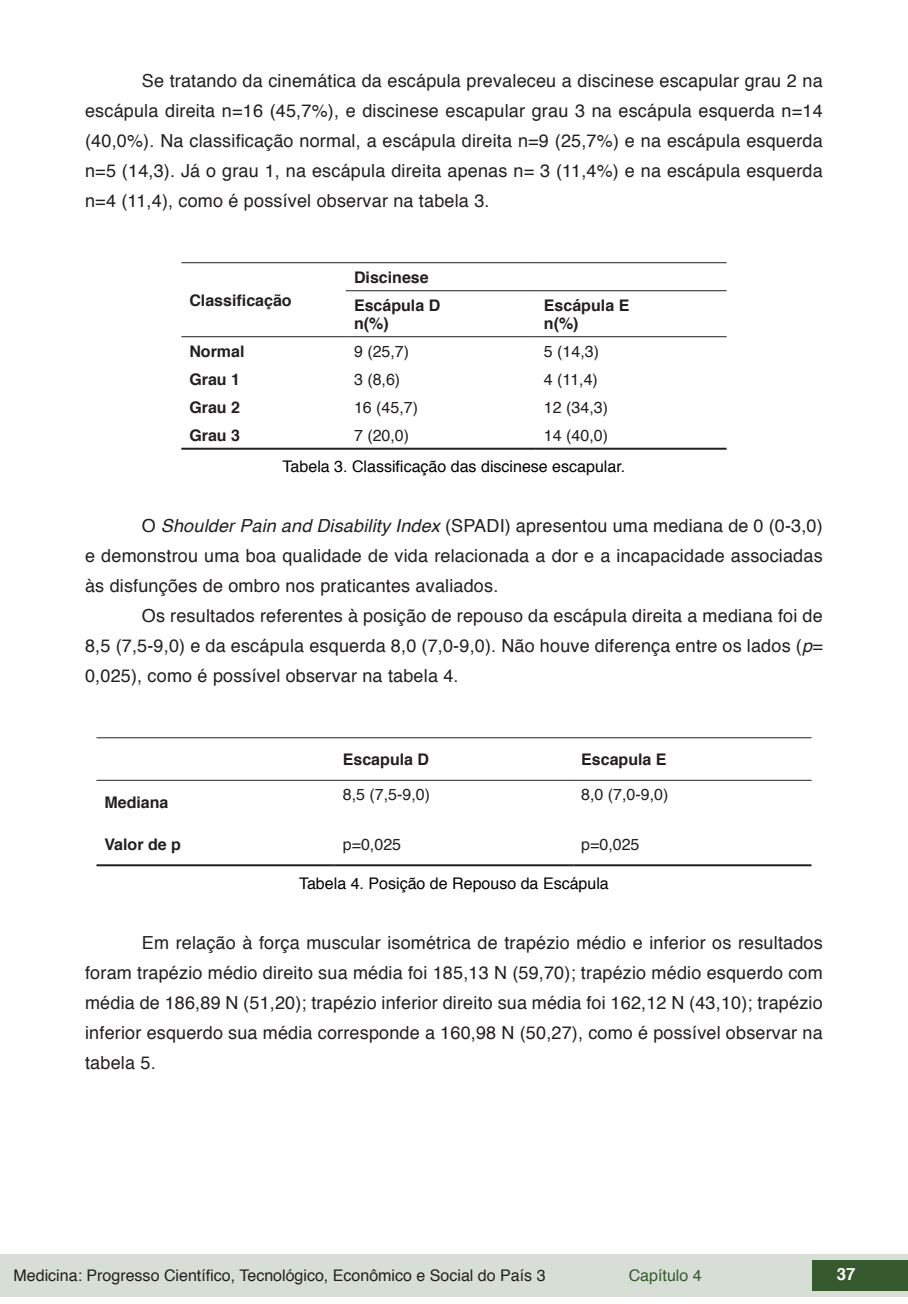
<style>
.page{position:relative;width:908px;height:1304px;background:#fff}
.page>*{position:absolute;margin:0;border:0;box-sizing:border-box;transform-origin:0 0}
.txt{font:18px/30px "Helvetica";letter-spacing:.01em;color:#231f20;text-align:justify}
.t1{font:700 16.8px "Helvetica";color:#fff}
.tab_txt{font:16px "Helvetica";color:#231f20}
.tab_txt-2{font:700 16px "Helvetica";color:#231f20}
.imagens_graf_tab{font:16px "Helvetica";color:#000}
.t2{font:16px "Helvetica";color:#36592e}
.s1{font-style:italic}
</style>
<div class="page">
<div style="left:0;top:1254px;width:906px;height:43px;background:#d7ded5"></div>
<div style="left:812px;top:1261px;width:95px;height:30px;background:#36592e"></div>
<hr style="left:181px;top:448px;width:165px;height:2px;background:#231f20">
<hr style="left:346px;top:448px;width:189px;height:2px;background:#231f20">
<hr style="left:535px;top:448px;width:191px;height:2px;background:#231f20">
<hr style="left:181px;top:262px;width:165px;height:1px;background:#231f20">
<hr style="left:346px;top:262px;width:189px;height:1px;background:#231f20">
<hr style="left:535px;top:262px;width:191px;height:1px;background:#231f20">
<hr style="left:346px;top:290px;width:189px;height:1px;background:#231f20">
<hr style="left:535px;top:290px;width:191px;height:1px;background:#231f20">
<hr style="left:181px;top:336px;width:165px;height:1px;background:#231f20">
<hr style="left:346px;top:336px;width:189px;height:1px;background:#231f20">
<hr style="left:535px;top:336px;width:191px;height:1px;background:#231f20">
<hr style="left:96px;top:864px;width:238px;height:2px;background:#231f20">
<hr style="left:334px;top:864px;width:239px;height:2px;background:#231f20">
<hr style="left:573px;top:864px;width:238px;height:2px;background:#231f20">
<hr style="left:96px;top:737px;width:238px;height:1px;background:#231f20">
<hr style="left:334px;top:737px;width:239px;height:1px;background:#231f20">
<hr style="left:573px;top:737px;width:238px;height:1px;background:#231f20">
<hr style="left:96px;top:780px;width:238px;height:1px;background:#231f20">
<hr style="left:334px;top:780px;width:239px;height:1px;background:#231f20">
<hr style="left:573px;top:780px;width:238px;height:1px;background:#231f20">
<p class="txt" style="left:85px;top:66px;width:738px;text-indent:57px">Se tratando da cinemática da escápula prevaleceu a discinese escapular grau 2 na escápula direita n=16 (45,7%), e discinese escapular grau 3 na escápula esquerda n=14 (40,0%). Na classificação normal, a escápula direita n=9 (25,7%) e na escápula esquerda n=5 (14,3). Já o grau 1, na escápula direita apenas n= 3 (11,4%) e na escápula esquerda n=4 (11,4), como é possível observar na tabela 3.</p>
<p class="tab_txt-2" style="left:189px;top:287px;width:104px">Classificação</p>
<p class="tab_txt-2" style="left:354px;top:264px;width:76px">Discinese</p>
<p class="tab_txt-2" style="left:354px;top:292px;width:88px">Escápula D</p>
<p class="tab_txt-2" style="left:354px;top:310px;width:36px">n(%)</p>
<p class="tab_txt-2" style="left:543px;top:292px;width:87px">Escápula E</p>
<p class="tab_txt-2" style="left:543px;top:310px;width:36px">n(%)</p>
<p class="tab_txt-2" style="left:189px;top:338px;width:57px">Normal</p>
<p class="tab_txt" style="left:354px;top:339px;width:57px">9 (25,7)</p>
<p class="tab_txt" style="left:543px;top:339px;width:57px">5 (14,3)</p>
<p class="tab_txt-2" style="left:189px;top:366px;width:52px">Grau 1</p>
<p class="tab_txt" style="left:354px;top:367px;width:48px">3 (8,6)</p>
<p class="tab_txt" style="left:543px;top:367px;width:55px">4 (11,4)</p>
<p class="tab_txt-2" style="left:189px;top:394px;width:52px">Grau 2</p>
<p class="tab_txt" style="left:354px;top:395px;width:66px">16 (45,7)</p>
<p class="tab_txt" style="left:543px;top:395px;width:66px">12 (34,3)</p>
<p class="tab_txt-2" style="left:189px;top:422px;width:52px">Grau 3</p>
<p class="tab_txt" style="left:354px;top:423px;width:57px">7 (20,0)</p>
<p class="tab_txt" style="left:543px;top:423px;width:66px">14 (40,0)</p>
<p class="imagens_graf_tab" style="left:282px;top:454px;width:344px">Tabela 3. Classificação das discinese escapular.</p>
<p class="txt" style="left:85px;top:511px;width:738px;text-indent:57px">O <span class="s1">Shoulder Pain and Disability Index</span> (SPADI) apresentou uma mediana de 0 (0-3,0) e demonstrou uma boa qualidade de vida relacionada a dor e a incapacidade associadas às disfunções de ombro nos praticantes avaliados.</p>
<p class="txt" style="left:85px;top:601px;width:739px;text-indent:57px">Os resultados referentes à posição de repouso da escápula direita a mediana foi de 8,5 (7,5-9,0) e da escápula esquerda 8,0 (7,0-9,0). Não houve diferença entre os lados (<span class="s1">p</span>= 0,025), como é possível observar na tabela 4.</p>
<p class="tab_txt-2" style="left:342px;top:746px;width:88px">Escapula D</p>
<p class="tab_txt-2" style="left:581px;top:746px;width:87px">Escapula E</p>
<p class="tab_txt-2" style="left:104px;top:789px;width:66px">Mediana</p>
<p class="tab_txt" style="left:342px;top:782px;width:89px">8,5 (7,5-9,0)</p>
<p class="tab_txt" style="left:581px;top:782px;width:89px">8,0 (7,0-9,0)</p>
<p class="tab_txt-2" style="left:104px;top:831px;width:78px">Valor de p</p>
<p class="tab_txt" style="left:342px;top:832px;width:60px">p=0,025</p>
<p class="tab_txt" style="left:581px;top:832px;width:60px">p=0,025</p>
<p class="imagens_graf_tab" style="left:299px;top:871px;width:311px">Tabela 4. Posição de Repouso da Escápula</p>
<p class="txt" style="left:85px;top:928px;width:738px;text-indent:57px">Em relação à força muscular isométrica de trapézio médio e inferior os resultados foram trapézio médio direito sua média foi 185,13 N (59,70); trapézio médio esquerdo com média de 186,89 N (51,20); trapézio inferior direito sua média foi 162,12 N (43,10); trapézio inferior esquerdo sua média corresponde a 160,98 N (50,27), como é possível observar na tabela 5.</p>
<p class="tab_txt" style="left:14px;top:1263px;width:533px">Medicina: Progresso Científico, Tecnológico, Econômico e Social do País 3</p>
<p class="t2" style="left:628px;top:1263px;width:74px">Capítulo 4</p>
<p class="t1" style="left:836px;top:1261px;width:20px">37</p>
</div>
